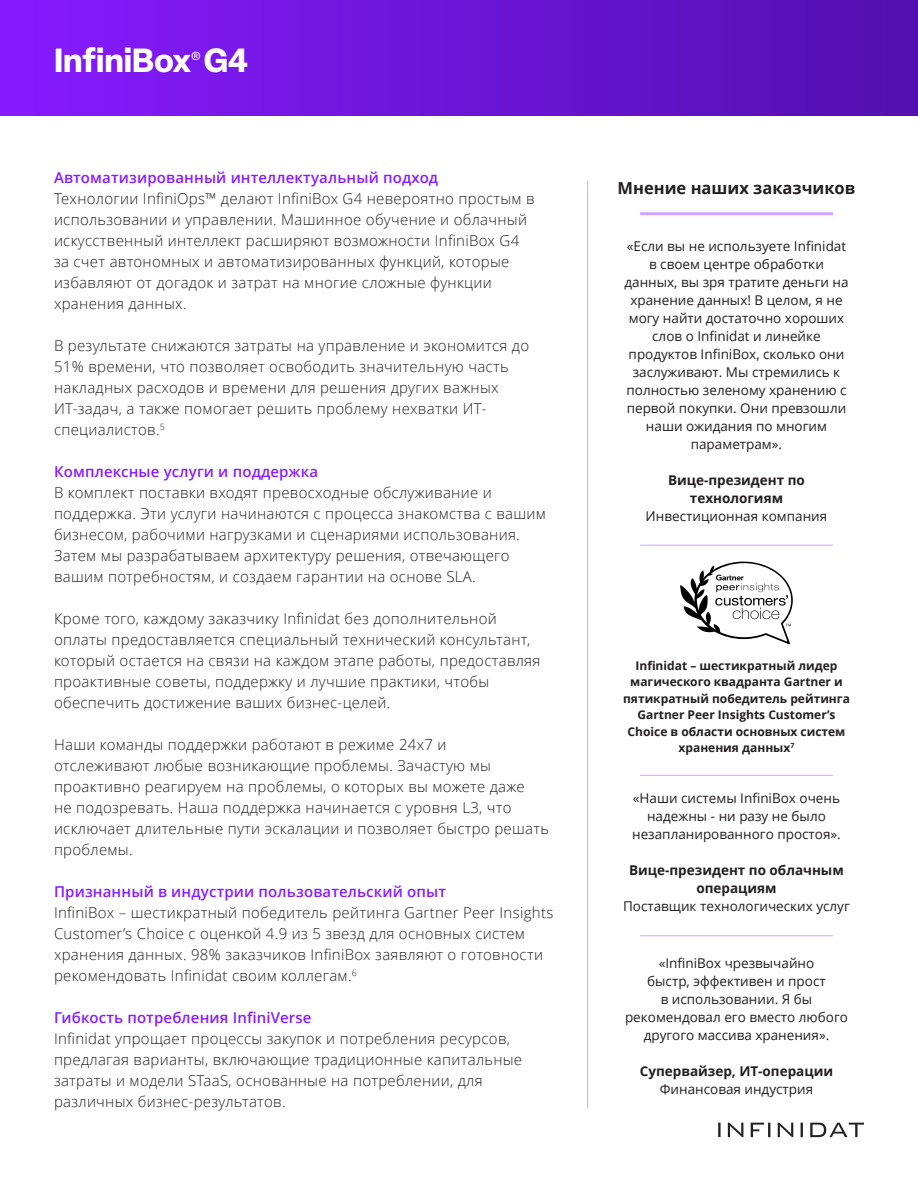
<style>
.page{position:relative;width:918px;height:1188px;background:#fff}
.page>*{position:absolute;margin:0;border:0;box-sizing:border-box;transform-origin:0 0}
.t1{font:700 33px "Elza";color:#fff}
.t2{font:700 16.5px "Open Sans";color:#231f20}
.t3{font:300 15px/21px "Open Sans";letter-spacing:.02em;color:#231f20}
.t4{font:600 15px "Open Sans";letter-spacing:.01em;color:#871cff}
.t5{font:13.5px/18px "Open Sans";color:#231f20;text-align:center}
.t6{font:700 13.5px/18px "Open Sans";color:#231f20;text-align:center}
.t7{font:700 12px/16.5px "Open Sans";color:#231f20;text-align:center}
</style>
<div class="page">
<div style="left:0;top:0;width:918px;height:116px;background:linear-gradient(to right,#861bfe,#520faf)"></div>
<svg style="left:718px;top:1123px;width:146px;height:14px"></svg>
<hr style="left:587px;top:181px;width:1px;height:927px;background:#871bff">
<hr style="left:640px;top:212px;width:193px;height:3px;background:#871bff">
<hr style="left:640px;top:545px;width:193px;height:1px;background:#871bff">
<hr style="left:640px;top:775px;width:193px;height:1px;background:#871bff">
<hr style="left:640px;top:935px;width:193px;height:1px;background:#871bff">
<svg style="left:680px;top:562px;width:113px;height:82px"></svg>
<h1 class="t1" style="left:54px;top:37px;width:196px">InfiniBox<sup>®</sup> G4</h1>
<p class="t4" style="left:54px;top:167px;width:386px">Автоматизированный интеллектуальный подход</p>
<p class="t3" style="left:54px;top:188px;width:482px">Технологии InfiniOps™ делают InfiniBox G4 невероятно простым в использовании и управлении. Машинное обучение и облачный искусственный интеллект расширяют возможности InfiniBox G4 за счет автономных и автоматизированных функций, которые избавляют от догадок и затрат на многие сложные функции хранения данных.</p>
<p class="t3" style="left:54px;top:335px;width:477px">В результате снижаются затраты на управление и экономится до 51% времени, что позволяет освободить значительную часть накладных расходов и времени для решения других важных ИТ-задач, а также помогает решить проблему нехватки ИТ&shy;специалистов.<sup>5</sup></p>
<p class="t4" style="left:54px;top:461px;width:266px">Комплексные услуги и поддержка</p>
<p class="t3" style="left:54px;top:482px;width:493px">В комплект поставки входят превосходные обслуживание и поддержка. Эти услуги начинаются с процесса знакомства с вашим бизнесом, рабочими нагрузками и сценариями использования.<br>Затем мы разрабатываем архитектуру решения, отвечающего вашим потребностям, и создаем гарантии на основе SLA.</p>
<p class="t3" style="left:54px;top:608px;width:488px">Кроме того, каждому заказчику Infinidat без дополнительной оплаты предоставляется специальный технический консультант, который остается на связи на каждом этапе работы, предоставляя проактивные советы, поддержку и лучшие практики, чтобы обеспечить достижение ваших бизнес-целей.</p>
<p class="t3" style="left:54px;top:734px;width:496px">Наши команды поддержки работают в режиме 24x7 и<br>отслеживают любые возникающие проблемы. Зачастую мы проактивно реагируем на проблемы, о которых вы можете даже<br>не подозревать. Наша поддержка начинается с уровня L3, что исключает длительные пути эскалации и позволяет быстро решать проблемы.</p>
<p class="t4" style="left:54px;top:881px;width:394px">Признанный в индустрии пользовательский опыт</p>
<p class="t3" style="left:54px;top:902px;width:501px">InfiniBox – шестикратный победитель рейтинга Gartner Peer Insights Customer’s Choice с оценкой 4.9 из 5 звезд для основных систем хранения данных. 98% заказчиков InfiniBox заявляют о готовности рекомендовать Infinidat своим коллегам.<sup>6</sup></p>
<p class="t4" style="left:54px;top:1007px;width:259px">Гибкость потребления InfiniVerse</p>
<p class="t3" style="left:54px;top:1028px;width:470px">Infinidat упрощает процессы закупок и потребления ресурсов, предлагая варианты, включающие традиционные капитальные затраты и модели STaaS, основанные на потреблении, для различных бизнес-результатов.</p>
<p class="t2" style="left:618px;top:176px;width:239px">Мнение наших заказчиков</p>
<p class="t5" style="left:624px;top:237px;width:226px">«Если вы не используете Infinidat в своем центре обработки данных, вы зря тратите деньги на хранение данных! В целом, я не могу найти достаточно хороших слов о Infinidat и линейке продуктов InfiniBox, сколько они заслуживают. Мы стремились к полностью зеленому хранению с первой покупки. Они превзошли наши ожидания по многим параметрам».</p>
<p class="t6" style="left:668px;top:471px;width:138px">Вице-президент по технологиям</p>
<p class="t5" style="left:646px;top:507px;width:183px">Инвестиционная компания</p>
<p class="t7" style="left:623px;top:657px;width:228px">Infinidat – шестикратный лидер магического квадранта Gartner и пятикратный победитель рейтинга<br>Gartner Peer Insights Customer’s<br>Choice в области основных систем хранения данных<sup>7</sup></p>
<p class="t5" style="left:632px;top:789px;width:210px">«Наши системы InfiniBox очень надежны - ни разу не было незапланированного простоя».</p>
<p class="t6" style="left:629px;top:861px;width:216px">Вице-президент по облачным операциям</p>
<p class="t5" style="left:623px;top:897px;width:228px">Поставщик технологических услуг</p>
<p class="t5" style="left:625px;top:953px;width:224px">«InfiniBox чрезвычайно<br>быстр, эффективен и прост<br>в использовании. Я бы рекомендовал его вместо любого другого массива хранения».</p>
<p class="t6" style="left:640px;top:1061px;width:195px">Супервайзер, ИТ-операции</p>
<p class="t5" style="left:660px;top:1079px;width:155px">Финансовая индустрия</p>
</div>
